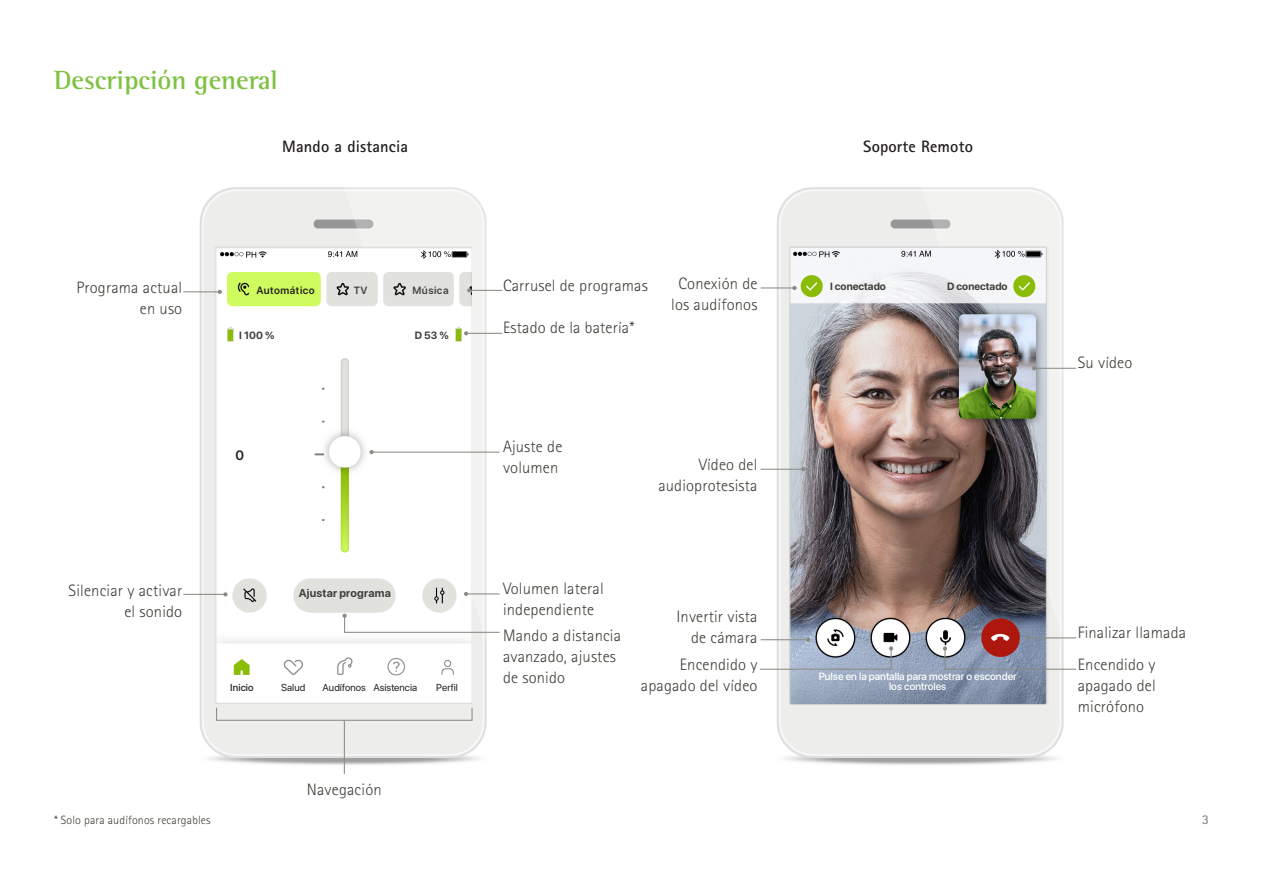
<style>
.page{position:relative;width:1263px;height:893px;background:#fff}
.page>*{position:absolute;margin:0;border:0;box-sizing:border-box;transform-origin:0 0}
.t1{font:700 27px "Rotis Semi Serif Pro";color:#7fc241}
.t2{font:300 16.5px/21px "Rotis Sans Serif Pro";letter-spacing:.01em;color:#3f3d36}
.t3{font:700 16.5px "Rotis Sans Serif Pro";letter-spacing:.01em;color:#231f20}
.t4{font:700 13.5px "Rotis Sans Serif Pro";color:#8b8b83}
.t5{font:600 13.5px "SF Pro Display";color:#231f20}
.t6{font:300 12px "Rotis Sans Serif Pro";letter-spacing:.01em;color:#3f3d36}
.t7{font:700 11.25px "SF Pro Display";letter-spacing:.02em;color:#403f3b}
.t8{font:500 10.5px/10.4px "SF Pro Display";color:#fff;text-align:center}
.t9{font:700 10.5px "SF Pro Display";color:#403f3b}
.t10{font:600 10.5px "SF Pro Display";letter-spacing:.05em;color:#231f20}
.t11{font:600 10.5px "SF Pro Display";letter-spacing:.05em;color:#403f3b}
.t12{font:10.05px "SF Pro Display";letter-spacing:.005em;color:#231f20}
.t13{font:500 10.05px "SF Pro Display";letter-spacing:.01em;color:#231f20}
</style>
<div class="page">
<img style="left:183px;top:187px;width:320px;height:587px">
<img style="left:760px;top:187px;width:317px;height:578px">
<div style="left:216px;top:247px;width:257px;height:456px;background:#231f20;opacity:.3"></div>
<img style="left:792px;top:249px;width:252px;height:454px">
<div style="left:790px;top:247px;width:256px;height:458px;border:1px solid #cfcfd1;border-radius:2px"></div>
<hr style="left:183px;top:291px;width:37px;height:1px;background:#8b8b83">
<svg style="left:218px;top:290px;width:4px;height:4px"></svg>
<hr style="left:183px;top:594px;width:42px;height:1px;background:#8b8b83">
<svg style="left:223px;top:592px;width:5px;height:4px"></svg>
<hr style="left:216px;top:720px;width:256px;height:1px;background:#8b8b83">
<svg style="left:216px;top:708px;width:1px;height:12px"></svg>
<svg style="left:471px;top:708px;width:1px;height:13px"></svg>
<hr style="left:344px;top:721px;width:1px;height:53px;background:#8b8b83">
<hr style="left:469px;top:290px;width:33px;height:1px;background:#8b8b83">
<svg style="left:467px;top:288px;width:4px;height:4px"></svg>
<hr style="left:466px;top:333px;width:36px;height:1px;background:#8b8b83">
<svg style="left:464px;top:331px;width:4px;height:4px"></svg>
<hr style="left:466px;top:593px;width:34px;height:1px;background:#8b8b83">
<svg style="left:464px;top:592px;width:4px;height:4px"></svg>
<hr style="left:344px;top:632px;width:156px;height:1px;background:#8b8b83">
<hr style="left:372px;top:452px;width:128px;height:1px;background:#8b8b83">
<svg style="left:369px;top:450px;width:5px;height:4px"></svg>
<hr style="left:761px;top:287px;width:33px;height:1px;background:#8b8b83">
<svg style="left:792px;top:286px;width:4px;height:4px"></svg>
<hr style="left:761px;top:469px;width:42px;height:1px;background:#8b8b83">
<svg style="left:801px;top:467px;width:4px;height:4px"></svg>
<hr style="left:761px;top:639px;width:47px;height:1px;background:#8b8b83">
<svg style="left:806px;top:638px;width:4px;height:4px"></svg>
<hr style="left:1034px;top:368px;width:42px;height:1px;background:#8b8b83">
<svg style="left:1032px;top:366px;width:4px;height:4px"></svg>
<hr style="left:1028px;top:637px;width:48px;height:1px;background:#8b8b83">
<svg style="left:1026px;top:636px;width:4px;height:4px"></svg>
<hr style="left:760px;top:669px;width:131px;height:1px;background:#8b8b83">
<hr style="left:944px;top:669px;width:132px;height:1px;background:#8b8b83">
<hr style="left:890px;top:648px;width:2px;height:22px;background:#8b8b83">
<svg style="left:889px;top:646px;width:4px;height:4px"></svg>
<svg style="left:943px;top:646px;width:4px;height:24px"></svg>
<svg style="left:342px;top:614px;width:5px;height:19px"></svg>
<h1 class="t1" style="left:54px;top:63px;width:225px">Descripción general</h1>
<p class="t3" style="left:282px;top:136px;width:128px">Mando a distancia</p>
<p class="t3" style="left:863px;top:136px;width:111px">Soporte Remoto</p>
<p class="t2" style="left:671px;top:273px;width:88px;text-align:center">Conexión de los audífonos</p>
<p class="t2" style="left:503px;top:275px;width:146px">Carrusel de programas</p>
<p class="t2" style="left:503px;top:318px;width:133px">Estado de la batería*</p>
<p class="t2" style="left:76px;top:277px;width:107px">Programa actual</p>
<p class="t9" style="left:947px;top:280px;width:62px">D conectado</p>
<p class="t2" style="left:140px;top:298px;width:44px">en uso</p>
<p class="t9" style="left:830px;top:280px;width:57px">I conectado</p>
<p class="t11" style="left:354px;top:284px;width:15px">TV</p>
<p class="t11" style="left:412px;top:284px;width:38px">Música</p>
<p class="t9" style="left:415px;top:329px;width:36px">D 53 %</p>
<p class="t10" style="left:256px;top:284px;width:60px">Automático</p>
<p class="t9" style="left:239px;top:329px;width:37px">I 100 %</p>
<p class="t5" style="left:236px;top:447px;width:10px">0</p>
<p class="t2" style="left:69px;top:580px;width:115px;text-align:right">Silenciar y activar el sonido</p>
<p class="t7" style="left:299px;top:587px;width:93px">Ajustar programa</p>
<p class="t13" style="left:230px;top:682px;width:25px">Inicio</p>
<p class="t12" style="left:281px;top:682px;width:26px">Salud</p>
<p class="t12" style="left:323px;top:682px;width:96px">Audífonos Asistencia</p>
<p class="t12" style="left:436px;top:682px;width:23px">Perfil</p>
<p class="t6" style="left:54px;top:813px;width:158px">* Solo para audífonos recargables</p>
<p class="t2" style="left:307px;top:779px;width:76px">Navegación</p>
<p class="t2" style="left:503px;top:436px;width:61px">Ajuste de volumen</p>
<p class="t2" style="left:658px;top:455px;width:101px;text-align:right">Vídeo del audioprotesista</p>
<p class="t2" style="left:503px;top:578px;width:102px">Volumen lateral independiente</p>
<p class="t2" style="left:503px;top:625px;width:120px">Mando a distancia avanzado, ajustes de sonido</p>
<p class="t2" style="left:676px;top:606px;width:82px;text-align:right">Invertir vista de cámara</p>
<p class="t2" style="left:641px;top:654px;width:118px;text-align:right">Encendido y apagado del vídeo</p>
<p class="t8" style="left:819px;top:671px;width:199px">Pulse en la pantalla para mostrar o esconder los controles</p>
<p class="t2" style="left:1078px;top:353px;width:56px">Su vídeo</p>
<p class="t2" style="left:1078px;top:617px;width:110px;line-height:32.1px">Finalizar llamada<br>Encendido y</p>
<p class="t2" style="left:1078px;top:675px;width:79px">apagado del micrófono</p>
<p class="t4" style="left:1202px;top:811px;width:9px">3</p>
</div>
